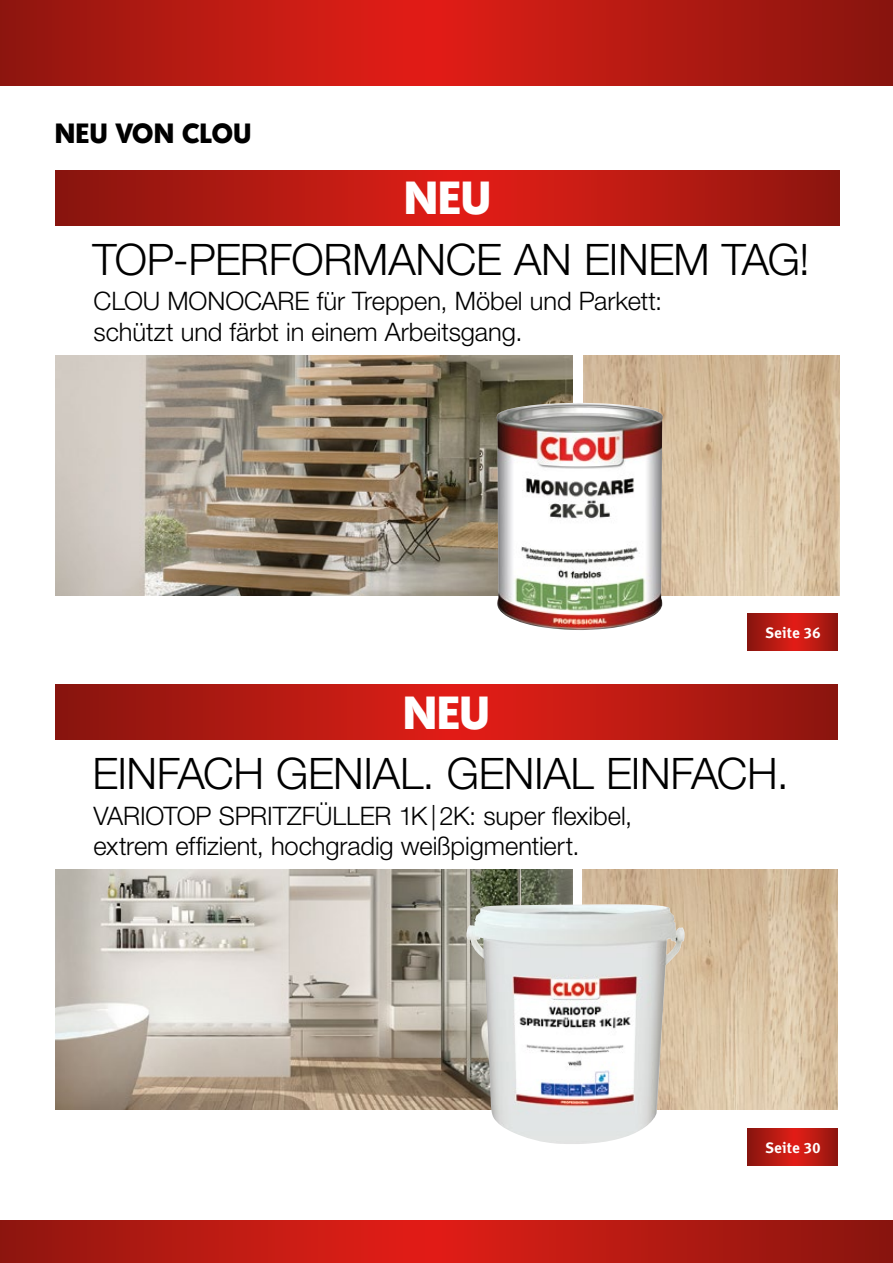
<style>
.page{position:relative;width:893px;height:1263px;background:#fff}
.page>*{position:absolute;margin:0;border:0;box-sizing:border-box;transform-origin:0 0}
.t1{font:700 45px "Montreal";letter-spacing:.01em;color:#fff}
.t2{font:300 43.5px "Helvetica Neue LT Std";letter-spacing:-.01em;color:#000}
.t3{font:700 27px "Montreal";letter-spacing:.015em;color:#000}
.t4{font:300 25.5px/30.6px "Helvetica Neue LT Std";letter-spacing:-.005em;color:#000}
.t5{font:700 15px "Meta Correspondence Pro";color:#fff}
</style>
<div class="page">
<svg style="left:747px;top:614px;width:91px;height:37px;background:#b51912"></svg>
<svg style="left:747px;top:1128px;width:91px;height:37px;background:#b51912"></svg>
<img style="left:584px;top:355px;width:256px;height:240px">
<img style="left:55px;top:355px;width:518px;height:240px">
<svg style="left:55px;top:170px;width:785px;height:55px;background:#b61912"></svg>
<img style="left:496px;top:403px;width:169px;height:227px">
<img style="left:582px;top:870px;width:256px;height:240px">
<img style="left:55px;top:870px;width:518px;height:240px">
<svg style="left:55px;top:685px;width:783px;height:55px;background:#b61912"></svg>
<img style="left:466px;top:904px;width:219px;height:240px">
<svg style="left:0;top:0;width:893px;height:85px;background:#b61912"></svg>
<svg style="left:0;top:1220px;width:893px;height:43px;background:#b61912"></svg>
<p class="t3" style="left:55px;top:115px;width:197px">NEU VON CLOU</p>
<h1 class="t1" style="left:404px;top:167px;width:88px">NEU</h1>
<h2 class="t2" style="left:93px;top:232px;width:718px">TOP-PERFORMANCE AN EINEM TAG!</h2>
<p class="t4" style="left:94px;top:285px;width:570px">CLOU MONOCARE für Treppen, Möbel und Parkett: schützt und färbt in einem Arbeitsgang.</p>
<p class="t5" style="left:765px;top:621px;width:57px">Seite 36</p>
<h1 class="t1" style="left:403px;top:682px;width:88px">NEU</h1>
<h2 class="t2" style="left:93px;top:747px;width:698px">EINFACH GENIAL. GENIAL EINFACH.</h2>
<p class="t4" style="left:94px;top:800px;width:540px">VARIOTOP SPRITZFÜLLER 1K|2K: super flexibel, extrem effizient, hochgradig weißpigmentiert.</p>
<p class="t5" style="left:765px;top:1136px;width:57px">Seite 30</p>
</div>
